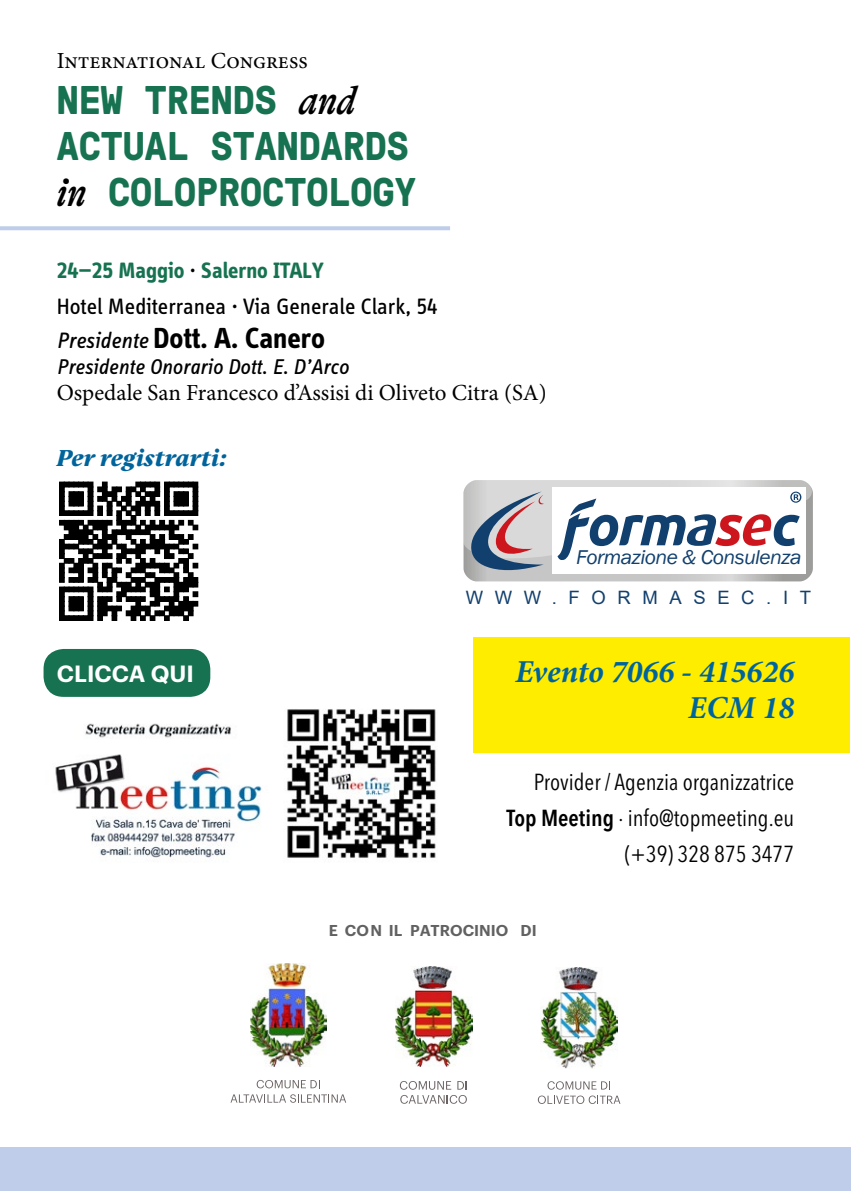
<style>
.page{position:relative;width:851px;height:1191px;background:#fff}
.page>*{position:absolute;margin:0;border:0;box-sizing:border-box;transform-origin:0 0}
.t1{font:700 40px/46px "GT Pressura Pro M Trial";color:#167250}
.t2{font:italic 700 32px/36px "Minion Pro";color:#00649c;text-align:right}
.t3{font:700 30px "Info Disp";color:#000}
.t4{font:condensed 23px/36px "Avenir Next LT Pro";color:#000;text-align:right}
.t5{font:23px "Minion Pro";color:#000}
.t6{font:23px/36px "Info Disp";color:#000}
.t7{font:italic 800 23px "Lava Pro";color:#00649c}
.t8{font:600 23px "Graphik";letter-spacing:.005em;color:#fff}
.t9{font:italic 22px "Info Disp";color:#000}
.t10{font:italic 20.4px "Franklin Gothic";letter-spacing:-.025em;color:#12406e;scale:1.05 1}
.t11{font:18.4px "Arial";letter-spacing:.63em;color:#12406e}
.t12{font:600 15.4px "Graphik";color:#616161}
.s1{font-family:"GT Alpina Trial";font-weight:500;font-style:italic;font-stretch:condensed;color:#000}
.s2{font-weight:700;color:#167250}
.s3{font-weight:400;font-style:italic;font-size:23px}
.s4{font-weight:600}
</style>
<div class="page">
<div style="left:0;top:1147px;width:850px;height:44px;background:#bfcdea"></div>
<img style="left:54px;top:695px;width:382px;height:163px">
<div style="left:44px;top:649px;width:166px;height:48px;background:#167250;border-radius:20px"></div>
<div style="left:473px;top:637px;width:376px;height:115px;background:#ffed00"></div>
<img style="left:59px;top:481px;width:140px;height:140px">
<svg style="left:59px;top:482px;width:139px;height:138px"></svg>
<svg style="left:0;top:226px;width:450px;height:4px;background:#c3d0eb"></svg>
<svg style="left:463px;top:480px;width:349px;height:101px"></svg>
<img style="left:250px;top:963px;width:76px;height:103px">
<svg style="left:257px;top:1080px;width:60px;height:8px"></svg>
<svg style="left:230px;top:1094px;width:116px;height:8px"></svg>
<svg style="left:400px;top:1081px;width:51px;height:8px"></svg>
<svg style="left:457px;top:1081px;width:10px;height:8px"></svg>
<svg style="left:400px;top:1095px;width:67px;height:8px"></svg>
<img style="left:395px;top:966px;width:77px;height:100px">
<img style="left:540px;top:967px;width:77px;height:101px">
<svg style="left:547px;top:1081px;width:63px;height:8px"></svg>
<svg style="left:537px;top:1095px;width:83px;height:9px"></svg>
<p class="t5" style="left:57px;top:45px;width:252px">International Congress</p>
<h1 class="t1" style="left:57px;top:80px;width:361px">NEW TRENDS <span class="s1">and<br></span>ACTUAL STANDARDS <span class="s1">in</span> COLOPROCTOLOGY</h1>
<p class="t6" style="left:57px;top:252px;width:382px"><span class="s2">24—25 Maggio</span> · <span class="s2">Salerno ITALY<br></span>Hotel Mediterranea · Via Generale Clark, 54</p>
<h3 class="t3" style="left:57px;top:321px;width:270px"><span class="s3">Presidente</span> Dott. A. Canero</h3>
<p class="t9" style="left:57px;top:355px;width:293px">Presidente Onorario Dott. E. D’Arco</p>
<p class="t5" style="left:57px;top:377px;width:491px">Ospedale San Francesco d’Assisi di Oliveto Citra (SA)</p>
<p class="t7" style="left:57px;top:441px;width:172px">Per registrarti:</p>
<p class="t10" style="left:576px;top:544px;width:216px">Formazione &amp; Consulenza</p>
<p class="t11" style="left:465px;top:585px;width:347px">WWW.FORMASEC.IT</p>
<p class="t8" style="left:57px;top:656px;width:139px">CLICCA QUI</p>
<h2 class="t2" style="left:515px;top:653px;width:280px">Evento 7066 - 415626<br>ECM 18</h2>
<p class="t4" style="left:506px;top:764px;width:289px">Provider / Agenzia organizzatrice<br><span class="s4">Top Meeting</span> · info@topmeeting.eu (+39) 328 875 3477</p>
<p class="t12" style="left:329px;top:918px;width:209px">E CON IL PATROCINIO DI</p>
</div>
